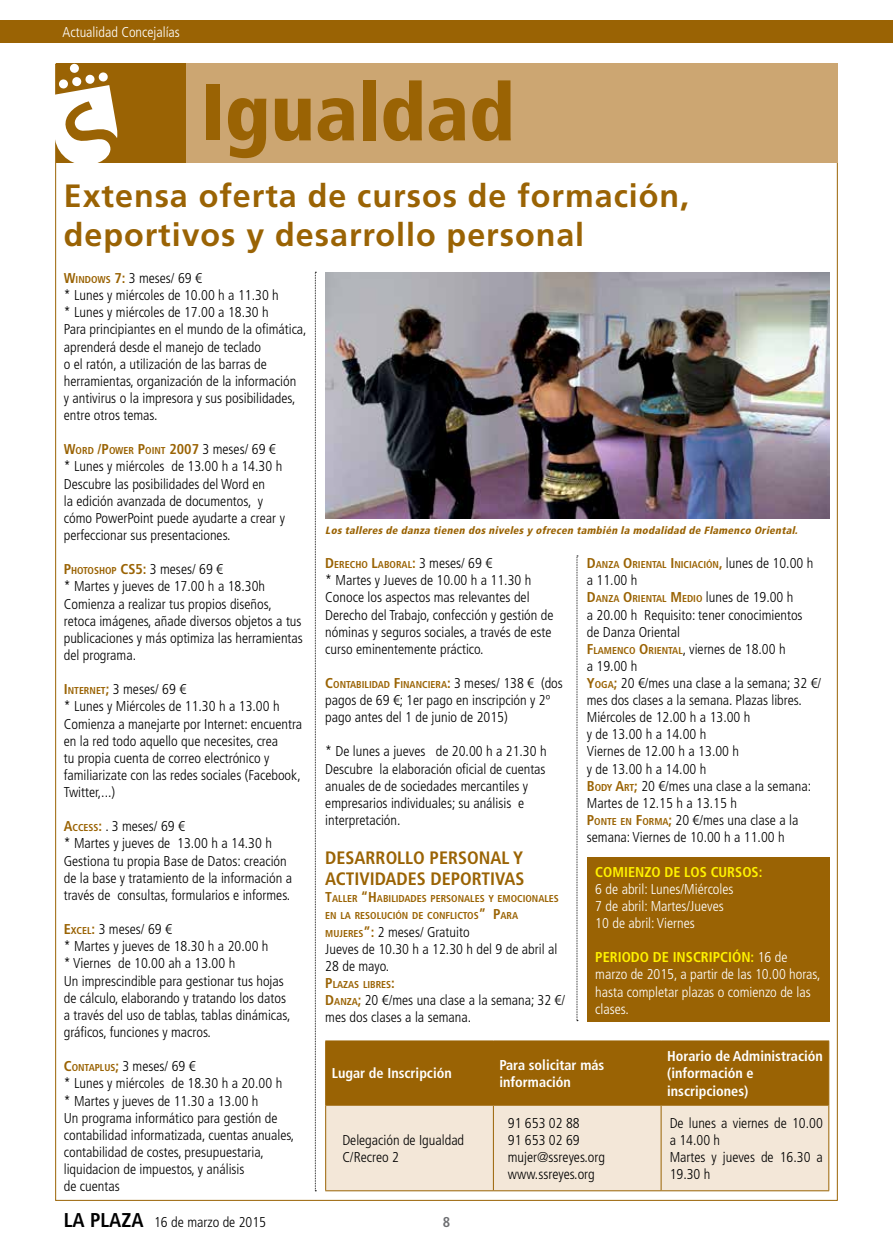
<style>
.page{position:relative;width:893px;height:1255px;background:#fff}
.page>*{position:absolute;margin:0;border:0;box-sizing:border-box;transform-origin:0 0}
.t1{font:900 condensed 79.95px "Frutiger LT Std";color:#9a6304}
.t2{font:700 32.25px/38.7px "Frutiger LT Std";letter-spacing:.03em;color:#9a6304}
.t3{font:700 condensed 18px/21.6px "Frutiger LT Std";color:#9a6304}
.t4{font:300 condensed 14.25px/17.1px "Frutiger LT Std";color:#000}
.t5{font:300 condensed 14.25px/17.1px "Frutiger LT Std";color:#fff}
.t6{font:700 condensed 14.25px/17.1px "Frutiger LT Std";color:#fff}
.t7{font:700 condensed 14.25px "Frutiger LT Std";color:#fff200}
.t8{font:700 condensed 14.25px "Frutiger LT Std";color:#6d6e71}
.t9{font:italic 900 condensed 10.5px "Frutiger LT Std";color:#9a6304}
.t10{font:700 condensed 10.05px/17.1px "Frutiger LT Std";color:#9a6304}
.s1{font-weight:700;color:#9a6304}
.s2{font-weight:700;font-size:10.05px;color:#9a6304}
.s3{font-size:14.25px}
.s4{font-weight:300;font-size:14.25px;color:#000}
.s5{font-style:inherit}
.s6{font-weight:700;color:#fff200}
.s7{font-weight:700;font-size:19.95px}
</style>
<div class="page">
<div style="left:0;top:20px;width:893px;height:23px;background:#9a6304"></div>
<svg style="left:326px;top:1041px;width:502px;height:149px;background:#ccae7c"></svg>
<hr style="left:325px;top:1040px;width:168px;height:1px;background:#9a6304">
<hr style="left:325px;top:1041px;width:1px;height:64px;background:#9a6304">
<hr style="left:493px;top:1040px;width:168px;height:1px;background:#9a6304">
<hr style="left:493px;top:1041px;width:1px;height:63px;background:#9a6304">
<hr style="left:661px;top:1040px;width:168px;height:1px;background:#9a6304">
<hr style="left:661px;top:1041px;width:1px;height:63px;background:#9a6304">
<hr style="left:828px;top:1041px;width:1px;height:64px;background:#9a6304">
<hr style="left:325px;top:1105px;width:1px;height:85px;background:#9a6304">
<hr style="left:493px;top:1105px;width:1px;height:85px;background:#9a6304">
<hr style="left:661px;top:1105px;width:1px;height:85px;background:#9a6304">
<hr style="left:828px;top:1105px;width:1px;height:85px;background:#9a6304">
<hr style="left:325px;top:1190px;width:168px;height:1px;background:#9a6304">
<hr style="left:493px;top:1190px;width:168px;height:1px;background:#9a6304">
<hr style="left:661px;top:1190px;width:168px;height:1px;background:#9a6304">
<hr style="left:326px;top:1104px;width:167px;height:1px;background:#9a6304">
<hr style="left:493px;top:1104px;width:168px;height:1px;background:#9a6304">
<hr style="left:661px;top:1104px;width:167px;height:1px;background:#9a6304">
<div style="left:587px;top:857px;width:242px;height:165px;background:#9a6304"></div>
<img style="left:325px;top:272px;width:504px;height:247px">
<svg style="left:315px;top:272px;width:1px;height:919px"></svg>
<svg style="left:577px;top:555px;width:1px;height:466px"></svg>
<div style="left:138px;top:64px;width:700px;height:99px;background:#cca672"></div>
<div style="left:56px;top:64px;width:130px;height:99px;background:#9a6304"></div>
<div style="left:72px;top:77px;width:10px;height:9px;background:#fff;border-radius:4px"></div>
<div style="left:70px;top:63px;width:9px;height:10px;background:#fff;border-radius:4px"></div>
<div style="left:59px;top:79px;width:9px;height:10px;background:#fff;border-radius:4px"></div>
<svg style="left:85px;top:74px;width:10px;height:10px"></svg>
<svg style="left:98px;top:72px;width:10px;height:10px"></svg>
<svg style="left:55px;top:85px;width:62px;height:83px"></svg>
<p class="t5" style="left:63px;top:24px;width:119px">Actualidad Concejalías</p>
<h1 class="t1" style="left:201px;top:64px;width:315px">Igualdad</h1>
<h2 class="t2" style="left:64px;top:177px;width:627px">Extensa oferta de cursos de formación, deportivos y desarrollo personal</h2>
<p class="t4" style="left:64px;top:270px;width:244px"><span class="s1">W</span><span class="s2">INDOWS</span> <span class="s1">7:</span> 3 meses/ 69 €<br>* Lunes y miércoles de 10.00 h a 11.30 h<br>* Lunes y miércoles de 17.00 a 18.30 h<br>Para principiantes en el mundo de la ofimática, aprenderá desde el manejo de teclado<br>o el ratón, a utilización de las barras de herramientas, organización de la información<br>y antivirus o la impresora y sus posibilidades, entre otros temas.</p>
<p class="t10" style="left:64px;top:442px;width:213px"><span class="s3">W</span>ORD <span class="s3">/P</span>OWER <span class="s3">P</span>OINT <span class="s3">2007</span> <span class="s4">3 meses/ 69 €</span></p>
<p class="t4" style="left:64px;top:458px;width:223px">* Lunes y miércoles de 13.00 h a 14.30 h Descubre las posibilidades del Word en<br>la edición avanzada de documentos, y cómo PowerPoint puede ayudarte a crear y perfeccionar sus presentaciones.</p>
<p class="t4" style="left:64px;top:561px;width:241px"><span class="s1">P</span><span class="s2">HOTOSHOP</span> <span class="s1">CS5:</span> 3 meses/ 69 €<br>* Martes y jueves de 17.00 h a 18.30h Comienza a realizar tus propios diseños, retoca imágenes, añade diversos objetos a tus publicaciones y más optimiza las herramientas del programa.</p>
<p class="t4" style="left:64px;top:681px;width:240px"><span class="s1">I</span> <span class="s2">NTERNET</span><span class="s1">;</span> 3 meses/ 69 €<br>* Lunes y M iércoles de 11.30 h a 13.00 h Comienza a manejarte por I nternet: encuentra en la red todo aquello que necesites, crea<br>tu propia cuenta de correo electrónico y familiarizate con las redes sociales (Facebook, Twitter,...)</p>
<p class="t4" style="left:64px;top:818px;width:230px"><span class="s1">A</span><span class="s2">CCESS</span><span class="s1">:</span> <span class="s5">.</span> 3 meses/ 69 €<br>* Martes y jueves de 13.00 h a 14.30 h Gestiona tu propia Base de Datos: creación de la base y tratamiento de la información a través de consultas, formularios e informes.</p>
<p class="t4" style="left:64px;top:920px;width:228px"><span class="s1">E</span><span class="s2">XCEL</span><span class="s1">:</span> 3 meses/ 69 €<br>* Martes y jueves de 18.30 h a 20.00 h<br>* Viernes de 10.00 ah a 13.00 h<br>Un imprescindible para gestionar tus hojas de cálculo, elaborando y tratando los datos a través del uso de tablas, tablas dinámicas, gráficos, funciones y macros.</p>
<p class="t4" style="left:64px;top:1057px;width:232px"><span class="s1">C</span><span class="s2">ONTAPLUS</span><span class="s1">;</span> 3 meses/ 69 €<br>* Lunes y miércoles de 18.30 h a 20.00 h<br>* Martes y jueves de 11.30 a 13.00 h<br>Un programa informático para gestión de contabilidad informatizada, cuentas anuales, contabilidad de costes, presupuestaria, liquidacion de impuestos, y análisis<br>de cuentas</p>
<p class="t9" style="left:325px;top:523px;width:476px">Los talleres de danza tienen dos niveles y ofrecen también la modalidad de Flamenco Oriental.</p>
<p class="t10" style="left:325px;top:556px;width:168px"><span class="s3">D</span> ERECHO <span class="s3">L</span>ABORAL<span class="s3">:</span> <span class="s4">3 meses/ 69 €</span></p>
<p class="t4" style="left:325px;top:572px;width:230px">* Martes y Jueves de 10.00 h a 11.30 h Conoce los aspectos mas relevantes del Derecho del Trabajo, confección y gestión de nóminas y seguros sociales, a través de este curso eminentemente práctico.</p>
<p class="t10" style="left:325px;top:676px;width:239px"><span class="s3">C</span>ONTABILIDAD <span class="s3">F</span>INANCIERA<span class="s3">:</span> <span class="s4">3 meses/ 138 € (dos</span></p>
<p class="t4" style="left:325px;top:691px;width:226px">pagos de 69 €; 1er pago en inscripción y 2º pago antes del 1 de junio de 2015)</p>
<p class="t4" style="left:325px;top:743px;width:223px">* De lunes a jueves de 20.00 h a 21.30 h Descubre la elaboración oficial de cuentas anuales de de sociedades mercantiles y empresarios individuales; su análisis e interpretación.</p>
<p class="t3" style="left:325px;top:846px;width:201px">Desarrollo personal y actividades deportivas</p>
<p class="t10" style="left:325px;top:890px;width:235px"><span class="s3">T</span>ALLER <span class="s3">“H</span>ABILIDADES PERSONALES Y EMOCIONALES<br>EN LA RESOLUCIÓN DE CONFLICTOS<span class="s3">” P</span>ARA</p>
<p class="t4" style="left:325px;top:923px;width:233px"><span class="s2">MUJERES</span><span class="s1">”:</span> 2 meses/ Gratuito<br>Jueves de 10.30 h a 12.30 h del 9 de abril al<br>28 de mayo.</p>
<p class="t10" style="left:325px;top:975px;width:71px"><span class="s3">P</span>LAZAS LIBRES<span class="s3">:</span></p>
<p class="t4" style="left:325px;top:991px;width:241px"><span class="s1">D</span><span class="s2">ANZA</span><span class="s1">;</span> 20 €/mes una clase a la semana; 32 €/ mes dos clases a la semana.</p>
<p class="t10" style="left:587px;top:556px;width:228px"><span class="s3">D</span>ANZA <span class="s3">O</span>RIENTAL <span class="s3">I</span> NICIACIÓN<span class="s3">,</span> <span class="s4">lunes de 10.00 h</span></p>
<p class="t4" style="left:587px;top:572px;width:52px">a 11.00 h</p>
<p class="t10" style="left:587px;top:590px;width:208px"><span class="s3">D</span>ANZA <span class="s3">O</span>RIENTAL <span class="s3">M</span> EDIO <span class="s4">lunes de 19.00 h</span></p>
<p class="t4" style="left:587px;top:606px;width:236px">a 20.00 h Requisito: tener conocimientos<br>de Danza Oriental<br><span class="s1">F</span><span class="s2">LAMENCO</span> <span class="s1">O</span><span class="s2">RIENTAL</span>, viernes de 18.00 h<br>a 19.00 h<br><span class="s1">Y</span><span class="s2">OGA</span><span class="s1">;</span> 20 €/mes una clase a la semana; 32 €/ mes dos clases a la semana. Plazas libres.<br>M iércoles de 12.00 h a 13.00 h<br>y de 13.00 h a 14.00 h<br>Viernes de 12.00 h a 13.00 h<br>y de 13.00 h a 14.00 h<br><span class="s1">B</span><span class="s2">ODY</span> <span class="s1">A</span><span class="s2">RT</span><span class="s1">;</span> 20 €/mes una clase a la semana:<br>Martes de 12.15 h a 13.15 h<br><span class="s1">P</span><span class="s2">ONTE EN</span> <span class="s1">F</span><span class="s2">ORMA</span><span class="s1">;</span> 20 €/mes una clase a la semana: Viernes de 10.00 h a 11.00 h</p>
<p class="t7" style="left:595px;top:863px;width:169px">Comienzo de los cursos:</p>
<p class="t5" style="left:595px;top:880px;width:140px">6 de abril: Lunes/M iércoles<br>7 de abril: Martes/Jueves<br>10 de abril: Viernes</p>
<p class="t5" style="left:595px;top:949px;width:227px"><span class="s6">Periodo de Inscripción:</span> 16 de marzo de 2015, a partir de las 10.00 horas, hasta completar plazas o comienzo de las clases.</p>
<p class="t6" style="left:332px;top:1064px;width:122px">Lugar de Inscripción</p>
<p class="t6" style="left:499px;top:1056px;width:106px">Para solicitar más información</p>
<p class="t6" style="left:667px;top:1047px;width:157px">Horario de Administración (información e inscripciones)</p>
<p class="t4" style="left:342px;top:1131px;width:123px">Delegación de Igualdad<br>C/Recreo 2</p>
<p class="t4" style="left:508px;top:1114px;width:99px">91 653 02 88<br>91 653 02 69 mujer@ssreyes.org www.ssreyes.org</p>
<p class="t4" style="left:670px;top:1114px;width:155px">De lunes a viernes de 10.00 a 14.00 h<br>Martes y jueves de 16.30 a<br>19.30 h</p>
<p class="t4" style="left:64px;top:1213px;width:204px"><span class="s7">LA PLAZA</span> 16 de marzo de 2015</p>
<p class="t8" style="left:443px;top:1213px;width:9px">8</p>
</div>
